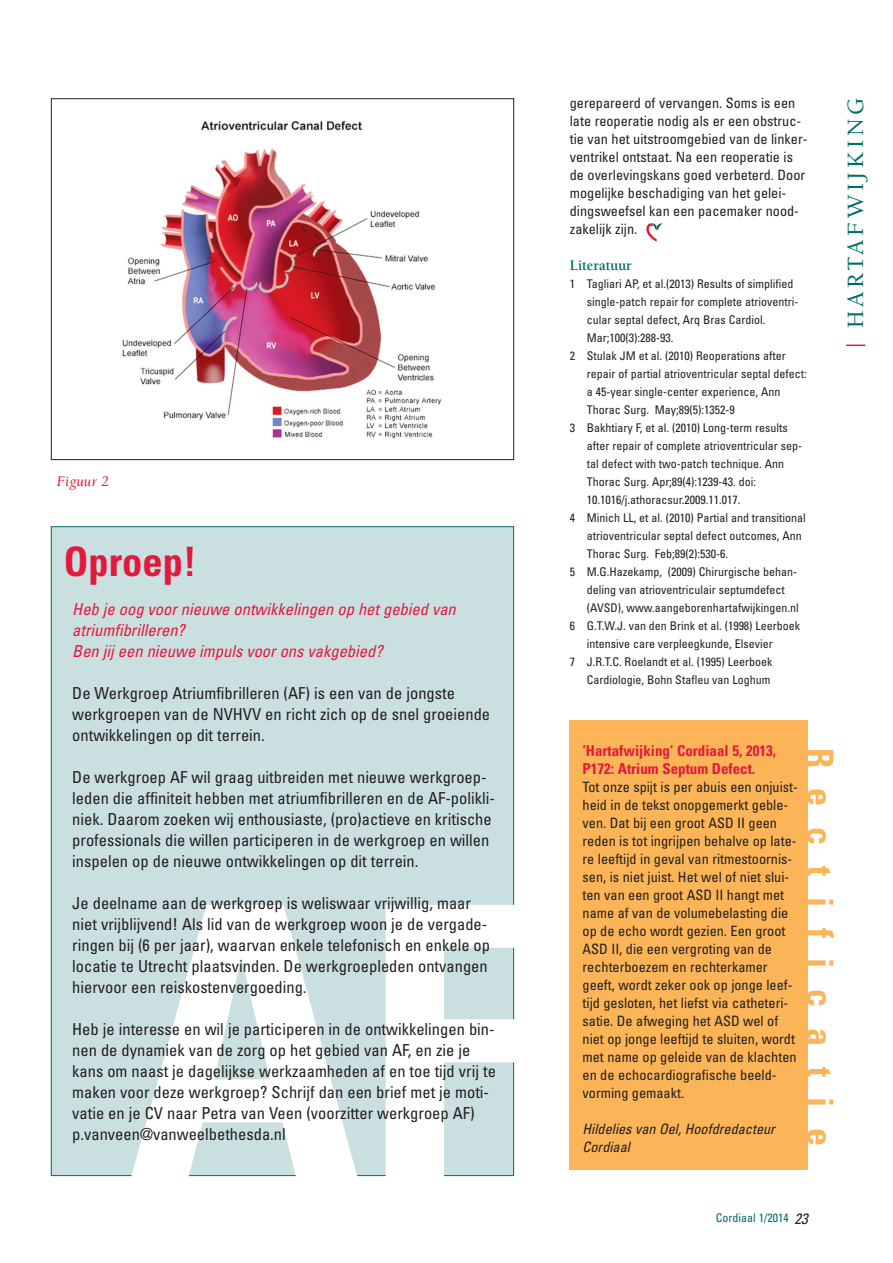
<style>
.page{position:relative;width:893px;height:1263px;background:#fff}
.page>*{position:absolute;margin:0;border:0;box-sizing:border-box;transform-origin:0 0}
.t1{font:700 condensed 387px "Univers";color:#fff}
.t2{font:700 condensed 40.5px "Univers";color:#e4183e}
.t3{font:700 condensed 36px "Univers";letter-spacing:.575em;color:#fbb457}
.t4{font:500 24px "Berkeley";letter-spacing:.155em;color:#006c66}
.t5{font:condensed 16.5px/21px "Univers";color:#231f20}
.t6{font:italic condensed 16.5px/21px "Univers";color:#e4183e}
.t7{font:700 condensed 15px/18px "Univers";color:#e4183e}
.t8{font:700 15px "Berkeley";color:#006c66;scale:.95 1}
.t9{font:italic 15px "Berkeley";color:#e4183e}
.t10{font:condensed 14.25px/18px "Univers";color:#231f20}
.t11{font:italic condensed 14.25px/18px "Univers";color:#231f20}
.t12{font:condensed 12px "Univers";color:#231f20}
.t13{font:condensed 12px "Univers";color:#006c66}
.s1{color:#e4183e}
.s2{font-style:italic;font-size:15px;color:#231f20}
</style>
<div class="page">
<div style="left:51px;top:527px;width:462px;height:648px;background:#cadfdf"></div>
<svg style="left:646px;top:223px;width:16px;height:19px"></svg>
<img style="left:122px;top:121px;width:320px;height:318px">
<div style="left:570px;top:720px;width:238px;height:449px;background:#fbb457"></div>
<p class="t9" style="left:57px;top:475px;width:53px">Figuur 2</p>
<h2 class="t2" style="left:64px;top:547px;width:134px">Oproep!</h2>
<p class="t6" style="left:72px;top:600px;width:385px">Heb je oog voor nieuwe ontwikkelingen op het gebied van atriumfibrilleren?<br>Ben jij een nieuwe impuls voor ons vakgebied?</p>
<p class="t5" style="left:72px;top:684px;width:419px">De Werkgroep Atriumfibrilleren (AF) is een van de jongste werkgroepen van de NVHVV en richt zich op de snel groeiende ontwikkelingen op dit terrein.</p>
<p class="t5" style="left:72px;top:768px;width:424px">De werkgroep AF wil graag uitbreiden met nieuwe werkgroep&shy;leden die affiniteit hebben met atriumfibrilleren en de AF-polikli&shy;niek. Daarom zoeken wij enthousiaste, (pro)actieve en kritische professionals die willen participeren in de werkgroep en willen inspelen op de nieuwe ontwikkelingen op dit terrein.</p>
<p class="t5" style="left:72px;top:894px;width:419px">Je deelname aan de werkgroep is weliswaar vrijwillig, maar niet vrijblijvend! Als lid van de werkgroep woon je de vergade&shy;ringen bij (6 per jaar), waarvan enkele telefonisch en enkele op locatie te Utrecht plaatsvinden. De werkgroepleden ontvangen hiervoor een reiskostenvergoeding.</p>
<p class="t5" style="left:72px;top:1020px;width:425px">Heb je interesse en wil je participeren in de ontwikkelingen bin&shy;nen de dynamiek van de zorg op het gebied van AF, en zie je kans om naast je dagelijkse werkzaamheden af en toe tijd vrij te maken voor deze werkgroep? Schrijf dan een brief met je moti&shy;vatie en je CV naar Petra van Veen (voorzitter werkgroep AF) p.vanveen@vanweelbethesda.nl</p>
<h1 class="t1" style="left:126px;top:905px;width:410px">AF</h1>
<p class="t10" style="left:570px;top:95px;width:239px">gerepareerd of vervangen. Soms is een late reoperatie nodig als er een obstruc&shy;tie van het uitstroomgebied van de linker&shy;ventrikel ontstaat. Na een reoperatie is de overlevingskans goed verbeterd. Door mogelijke beschadiging van het gelei&shy;dingsweefsel kan een pacemaker nood&shy;zakelijk zijn.</p>
<p class="t8" style="left:570px;top:259px;width:67px">Literatuur</p>
<p class="t12" style="left:570px;top:279px;width:225px">1 Tagliari AP, et al.(2013) Results of simplified</p>
<p class="t12" style="left:587px;top:297px;width:213px">single-patch repair for complete atrioventri-</p>
<p class="t12" style="left:587px;top:315px;width:180px">cular septal defect, Arq Bras Cardiol.</p>
<p class="t12" style="left:587px;top:333px;width:88px">Mar;100(3):288-93.</p>
<p class="t12" style="left:570px;top:351px;width:217px">2 Stulak JM et al. (2010) Reoperations after</p>
<p class="t12" style="left:587px;top:369px;width:221px">repair of partial atrioventricular septal defect:</p>
<p class="t12" style="left:587px;top:387px;width:195px">a 45-year single-center experience, Ann</p>
<p class="t12" style="left:587px;top:405px;width:150px">Thorac Surg. May;89(5):1352-9</p>
<p class="t12" style="left:570px;top:423px;width:220px">3 Bakhtiary F, et al. (2010) Long-term results</p>
<p class="t12" style="left:587px;top:441px;width:217px">after repair of complete atrioventricular sep-</p>
<p class="t12" style="left:587px;top:459px;width:199px">tal defect with two-patch technique. Ann</p>
<p class="t12" style="left:587px;top:477px;width:171px">Thorac Surg. Apr;89(4):1239-43. doi:</p>
<p class="t12" style="left:587px;top:495px;width:155px">10.1016/j.athoracsur.2009.11.017.</p>
<p class="t12" style="left:570px;top:513px;width:238px">4 Minich LL, et al. (2010) Partial and transitional</p>
<p class="t12" style="left:587px;top:531px;width:216px">atrioventricular septal defect outcomes, Ann</p>
<p class="t12" style="left:587px;top:549px;width:143px">Thorac Surg. Feb;89(2):530-6.</p>
<p class="t12" style="left:570px;top:567px;width:229px">5 M.G.Hazekamp, (2009) Chirurgische behan-</p>
<p class="t12" style="left:587px;top:585px;width:200px">deling van atrioventriculair septumdefect</p>
<p class="t12" style="left:587px;top:603px;width:213px">(AVSD), www.aangeborenhartafwijkingen.nl</p>
<p class="t12" style="left:570px;top:621px;width:232px">6 G.T.W.J. van den Brink et al. (1998) Leerboek</p>
<p class="t12" style="left:587px;top:639px;width:188px">intensive care verpleegkunde, Elsevier</p>
<p class="t12" style="left:570px;top:657px;width:204px">7 J.R.T.C. Roelandt et al. (1995) Leerboek</p>
<p class="t12" style="left:587px;top:675px;width:185px">Cardiologie, Bohn Stafleu van Loghum</p>
<h3 class="t4" style="left:846px;top:348px;width:252px;rotate:-90deg"><span class="s1">|</span> HARTAFWIJKING</h3>
<p class="t7" style="left:583px;top:743px;width:195px">‘Hartafwijking’ Cordiaal 5, 2013,<br>P172: Atrium Septum Defect.</p>
<p class="t10" style="left:583px;top:779px;width:217px">Tot onze spijt is per abuis een onjuist&shy;heid in de tekst onopgemerkt geble&shy;ven. Dat bij een groot ASD II geen reden is tot ingrijpen behalve op late&shy;re leeftijd in geval van ritmestoornis&shy;sen, is niet juist. Het wel of niet slui&shy;ten van een groot ASD II hangt met name af van de volumebelasting die op de echo wordt gezien. Een groot ASD II, die een vergroting van de rechterboezem en rechterkamer geeft, wordt zeker ook op jonge leef&shy;tijd gesloten, het liefst via catheteri&shy;satie. De afweging het ASD wel of niet op jonge leeftijd te sluiten, wordt met name op geleide van de klachten en de echocardiografische beeld&shy;vorming gemaakt.</p>
<p class="t11" style="left:583px;top:1121px;width:194px">Hildelies van Oel, Hoofdredacteur<br>Cordiaal</p>
<h3 class="t3" style="left:833px;top:748px;width:400px;rotate:90deg">Rectificatie</h3>
<p class="t13" style="left:716px;top:1213px;width:94px">Cordiaal 1/2014 <span class="s2">23</span></p>
</div>
